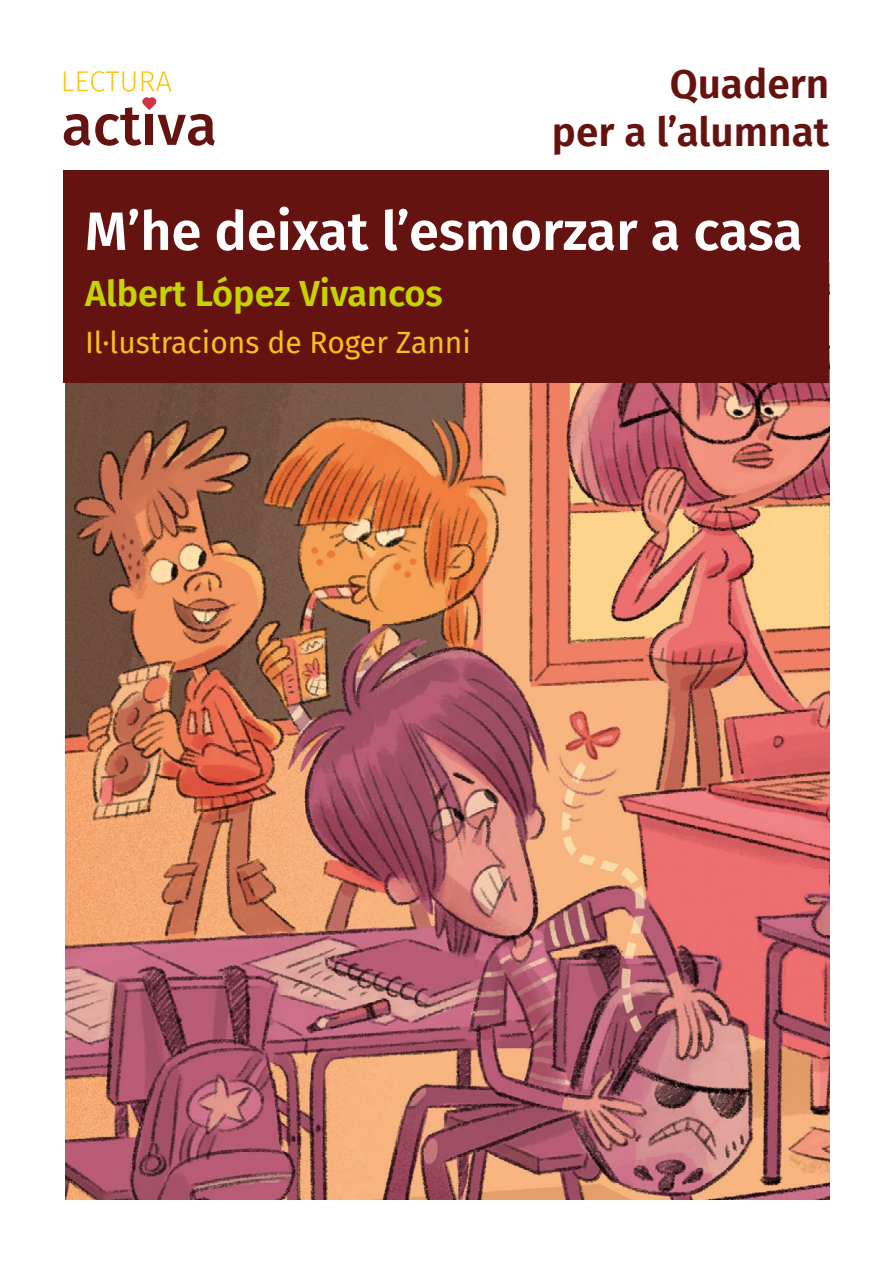
<style>
.page{position:relative;width:893px;height:1263px;background:#fff}
.page>*{position:absolute;margin:0;border:0;box-sizing:border-box;transform-origin:0 0}
.PORT-títol{font:600 54px "Fira Sans";color:#fff}
.Quadern{font:600 40.5px "Fira Sans";color:#651310}
.PORT-autor{font:600 36px "Fira Sans";color:#c5d300}
.PORT-il_lustracions{font:30px "Fira Sans";color:#fcbe1b}
</style>
<div class="page">
<img style="left:65px;top:383px;width:764px;height:816px">
<div style="left:64px;top:170px;width:765px;height:213px;background:#651310"></div>
<svg style="left:64px;top:71px;width:151px;height:75px"></svg>
<p class="Quadern" style="left:670px;top:51px;width:161px">Quadern</p>
<p class="Quadern" style="left:552px;top:98px;width:279px">per a l’alumnat</p>
<p class="PORT-títol" style="left:85px;top:187px;width:719px">M’he deixat l’esmorzar a casa</p>
<p class="PORT-autor" style="left:85px;top:264px;width:359px">Albert López Vivancos</p>
<p class="PORT-il_lustracions" style="left:85px;top:320px;width:387px">Il·lustracions de Roger Zanni</p>
</div>
